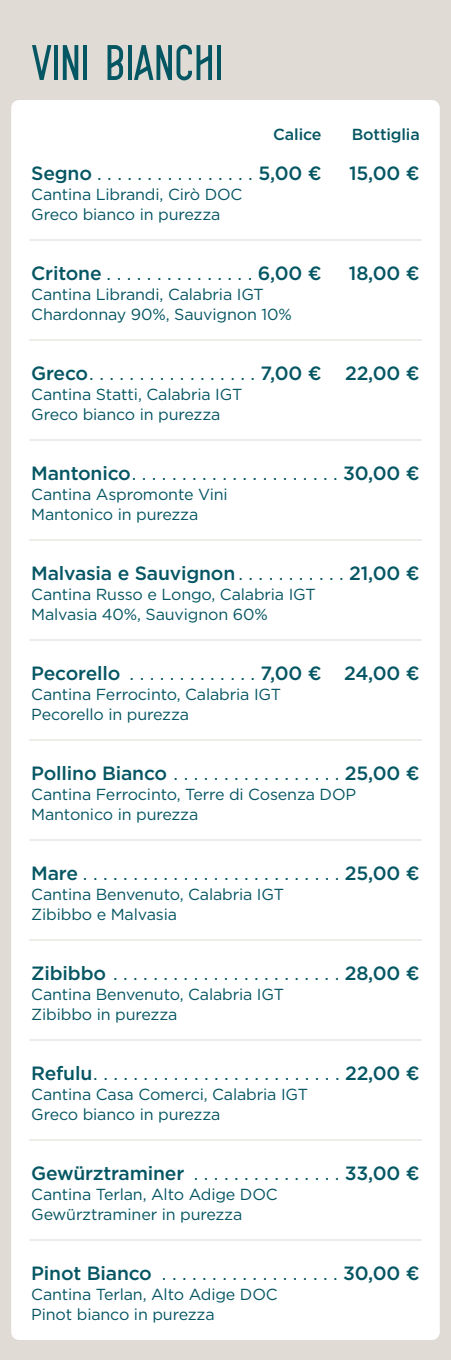
<style>
.page{position:relative;width:451px;height:1360px;background:#fff}
.page>*{position:absolute;margin:0;border:0;box-sizing:border-box;transform-origin:0 0}
.t1{font:500 50px "Alpha";color:#055663}
.t2{font:19.2px "Gotham";color:#055663}
.t3{font:500 19.2px "Gotham";letter-spacing:-.01em;color:#055663}
.t4{font:16px/20px "Gotham";letter-spacing:-.01em;color:#055663}
.t5{font:500 16px "Gotham";letter-spacing:-.01em;color:#055663}
.s1{font-weight:500}
.s2{font-weight:400}
</style>
<div class="page">
<div style="left:0;top:0;width:450px;height:1360px;background:#e0dcd5"></div>
<div style="left:11px;top:100px;width:428px;height:1240px;background:#fff;border-radius:8px"></div>
<hr style="left:29px;top:240px;width:392px;height:1px;background:#e0dcd5">
<hr style="left:29px;top:340px;width:392px;height:1px;background:#e0dcd5">
<hr style="left:29px;top:440px;width:392px;height:1px;background:#e0dcd5">
<hr style="left:29px;top:540px;width:392px;height:1px;background:#e0dcd5">
<hr style="left:29px;top:640px;width:392px;height:1px;background:#e0dcd5">
<hr style="left:29px;top:740px;width:392px;height:1px;background:#e0dcd5">
<hr style="left:29px;top:840px;width:392px;height:1px;background:#e0dcd5">
<hr style="left:29px;top:940px;width:392px;height:1px;background:#e0dcd5">
<hr style="left:29px;top:1040px;width:392px;height:1px;background:#e0dcd5">
<hr style="left:29px;top:1140px;width:392px;height:1px;background:#e0dcd5">
<hr style="left:29px;top:1240px;width:392px;height:1px;background:#e0dcd5">
<h1 class="t1" style="left:31px;top:31px;width:193px">VINI BIANCHI</h1>
<p class="t5" style="left:273px;top:124px;width:50px">Calice</p>
<p class="t5" style="left:351px;top:124px;width:69px">Bottiglia</p>
<p class="t2" style="left:31px;top:161px;width:292px"><span class="s1">Segno</span> . . . . . . . . . . . . . . . . <span class="s1">5,00 €</span></p>
<p class="t4" style="left:31px;top:184px;width:213px">Cantina Librandi, Cirò DOC<br>Greco bianco in purezza</p>
<p class="t3" style="left:349px;top:161px;width:72px">15,00 €</p>
<p class="t2" style="left:31px;top:261px;width:292px"><span class="s1">Critone</span> . . . . . . . . . . . . . . . <span class="s1">6,00 €</span></p>
<p class="t4" style="left:31px;top:284px;width:262px">Cantina Librandi, Calabria IGT<br>Chardonnay 90%, Sauvignon 10%</p>
<p class="t3" style="left:348px;top:261px;width:72px">18,00 €</p>
<p class="t2" style="left:31px;top:361px;width:390px"><span class="s1">Greco</span>. . . . . . . . . . . . . . . . . <span class="s1">7,00 € 22,00 €</span></p>
<p class="t4" style="left:31px;top:384px;width:212px">Cantina Statti, Calabria IGT<br>Greco bianco in purezza</p>
<p class="t2" style="left:31px;top:461px;width:390px"><span class="s1">Mantonico</span>. . . . . . . . . . . . . . . . . . . . . <span class="s1">30,00 €</span></p>
<p class="t4" style="left:31px;top:484px;width:198px">Cantina Aspromonte Vini<br>Mantonico in purezza</p>
<p class="t3" style="left:31px;top:561px;width:390px">Malvasia e Sauvignon <span class="s2">. . . . . . . . . . .</span> 21,00 €</p>
<p class="t4" style="left:31px;top:584px;width:286px">Cantina Russo e Longo, Calabria IGT<br>Malvasia 40%, Sauvignon 60%</p>
<p class="t3" style="left:31px;top:661px;width:91px">Pecorello</p>
<p class="t4" style="left:31px;top:684px;width:251px">Cantina Ferrocinto, Calabria IGT<br>Pecorello in purezza</p>
<p class="t2" style="left:129px;top:661px;width:291px">. . . . . . . . . . . . . <span class="s1">7,00 € 24,00 €</span></p>
<p class="t3" style="left:31px;top:761px;width:390px">Pollino Bianco <span class="s2">. . . . . . . . . . . . . . . . .</span> 25,00 €</p>
<p class="t4" style="left:31px;top:784px;width:326px">Cantina Ferrocinto, Terre di Cosenza DOP<br>Mantonico in purezza</p>
<p class="t2" style="left:31px;top:861px;width:390px"><span class="s1">Mare</span> . . . . . . . . . . . . . . . . . . . . . . . . . . <span class="s1">25,00 €</span></p>
<p class="t4" style="left:31px;top:884px;width:254px">Cantina Benvenuto, Calabria IGT<br>Zibibbo e Malvasia</p>
<p class="t2" style="left:31px;top:961px;width:390px"><span class="s1">Zibibbo</span> . . . . . . . . . . . . . . . . . . . . . . . <span class="s1">28,00 €</span></p>
<p class="t4" style="left:31px;top:984px;width:254px">Cantina Benvenuto, Calabria IGT<br>Zibibbo in purezza</p>
<p class="t2" style="left:31px;top:1061px;width:390px"><span class="s1">Refulu</span>. . . . . . . . . . . . . . . . . . . . . . . . . <span class="s1">22,00 €</span></p>
<p class="t4" style="left:31px;top:1084px;width:278px">Cantina Casa Comerci, Calabria IGT<br>Greco bianco in purezza</p>
<p class="t3" style="left:31px;top:1161px;width:154px">Gewürztraminer</p>
<p class="t4" style="left:31px;top:1184px;width:248px">Cantina Terlan, Alto Adige DOC<br>Gewürztraminer in purezza</p>
<p class="t2" style="left:194px;top:1161px;width:227px">. . . . . . . . . . . . . . . <span class="s1">33,00 €</span></p>
<p class="t3" style="left:31px;top:1261px;width:122px">Pinot Bianco</p>
<p class="t4" style="left:31px;top:1284px;width:248px">Cantina Terlan, Alto Adige DOC<br>Pinot bianco in purezza</p>
<p class="t2" style="left:162px;top:1261px;width:259px">. . . . . . . . . . . . . . . . . . <span class="s1">30,00 €</span></p>
</div>
